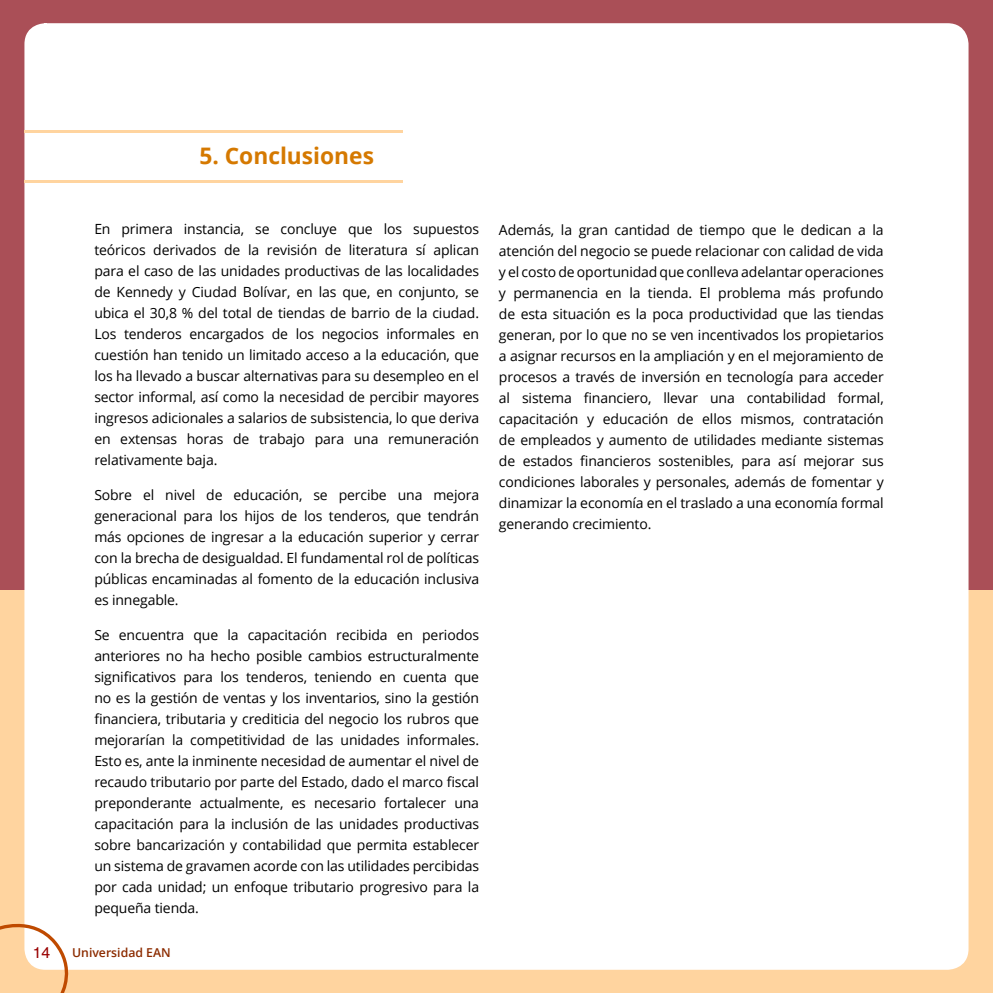
<style>
.page{position:relative;width:993px;height:993px;background:#fff}
.page>*{position:absolute;margin:0;border:0;box-sizing:border-box;transform-origin:0 0}
.t1{font:700 22.75px "Open Sans";color:#d57900}
.t2{font:15.75px "Helvetica";color:#990100}
.t3{font:14px/21px "Open Sans";letter-spacing:-.01em;color:#000;text-align:justify}
.t4{font:600 12.25px "Open Sans";color:#8c2c01}
</style>
<div class="page">
<div style="left:0;top:0;width:992px;height:991px;background:#aa4f57"></div>
<div style="left:0;top:590px;width:992px;height:402px;background:#ffd49f"></div>
<div style="left:26px;top:25px;width:940px;height:942px;background:#fff;border-radius:19px"></div>
<div style="left:24px;top:23px;width:944px;height:946px;border:4px solid #fff;border-radius:19px"></div>
<svg style="left:0;top:914px;width:80px;height:78px"></svg>
<hr style="left:24px;top:180px;width:378px;height:3px;background:#ffd49f">
<hr style="left:24px;top:130px;width:378px;height:3px;background:#ffd49f">
<h1 class="t1" style="left:199px;top:139px;width:176px">5. Conclusiones</h1>
<p class="t3" style="left:94px;top:217px;width:386px">En primera instancia, se concluye que los supuestos teóricos derivados de la revisión de literatura sí aplican para el caso de las unidades productivas de las localidades de Kennedy y Ciudad Bolívar, en las que, en conjunto, se ubica el 30,8 % del total de tiendas de barrio de la ciudad.<br>Los tenderos encargados de los negocios informales en cuestión han tenido un limitado acceso a la educación, que los ha llevado a buscar alternativas para su desempleo en el sector informal, así como la necesidad de percibir mayores ingresos adicionales a salarios de subsistencia, lo que deriva en extensas horas de trabajo para una remuneración relativamente baja.</p>
<p class="t3" style="left:94px;top:483px;width:386px">Sobre el nivel de educación, se percibe una mejora generacional para los hijos de los tenderos, que tendrán más opciones de ingresar a la educación superior y cerrar con la brecha de desigualdad. El fundamental rol de políticas públicas encaminadas al fomento de la educación inclusiva es innegable.</p>
<p class="t3" style="left:94px;top:623px;width:386px">Se encuentra que la capacitación recibida en periodos anteriores no ha hecho posible cambios estructuralmente significativos para los tenderos, teniendo en cuenta que no es la gestión de ventas y los inventarios, sino la gestión financiera, tributaria y crediticia del negocio los rubros que mejorarían la competitividad de las unidades informales.<br>Esto es, ante la inminente necesidad de aumentar el nivel de recaudo tributario por parte del Estado, dado el marco fiscal preponderante actualmente, es necesario fortalecer una capacitación para la inclusión de las unidades productivas sobre bancarización y contabilidad que permita establecer un sistema de gravamen acorde con las utilidades percibidas por cada unidad; un enfoque tributario progresivo para la pequeña tienda.</p>
<p class="t2" style="left:33px;top:940px;width:19px">14</p>
<p class="t4" style="left:72px;top:943px;width:100px">Universidad EAN</p>
<p class="t3" style="left:499px;top:218px;width:386px">Además, la gran cantidad de tiempo que le dedican a la atención del negocio se puede relacionar con calidad de vida y el costo de oportunidad que conlleva adelantar operaciones y permanencia en la tienda. El problema más profundo de esta situación es la poca productividad que las tiendas generan, por lo que no se ven incentivados los propietarios a asignar recursos en la ampliación y en el mejoramiento de procesos a través de inversión en tecnología para acceder al sistema financiero, llevar una contabilidad formal, capacitación y educación de ellos mismos, contratación de empleados y aumento de utilidades mediante sistemas de estados financieros sostenibles, para así mejorar sus condiciones laborales y personales, además de fomentar y dinamizar la economía en el traslado a una economía formal generando crecimiento.</p>
</div>
